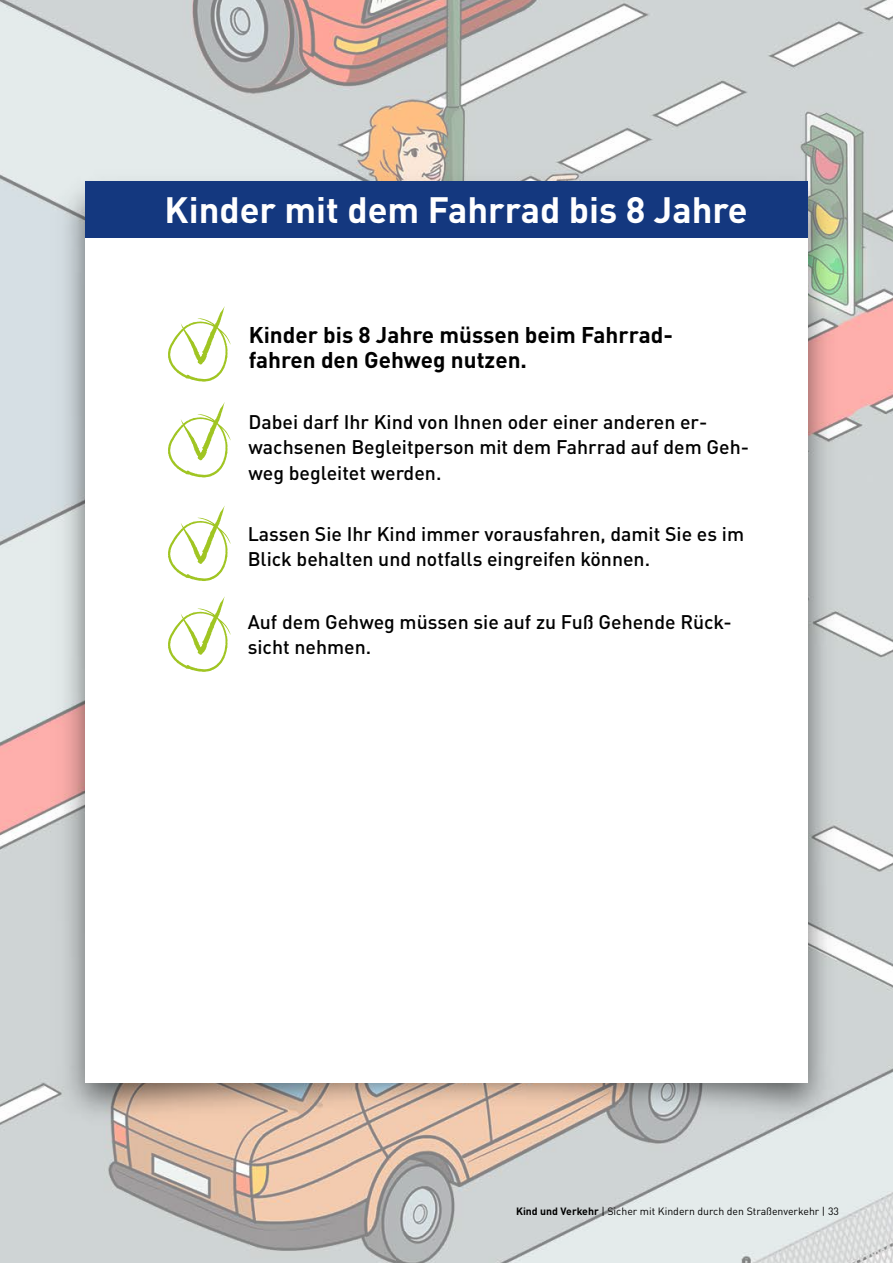
<style>
.page{position:relative;width:893px;height:1263px;background:#fff}
.page>*{position:absolute;margin:0;border:0;box-sizing:border-box;transform-origin:0 0}
.t1{font:700 36.3px "DINOT";color:#fff}
.t2{font:700 22.5px/25.5px "DINOT";color:#000}
.t3{font:500 19.5px/25.5px "DINOT";color:#000}
.t4{font:10.5px "DINOT";color:#000}
.s1{font-weight:700}
</style>
<div class="page">
<img style="left:0;top:0;width:893px;height:1263px">
<img style="left:0;top:153px;width:893px;height:1050px">
<div style="left:85px;top:181px;width:723px;height:56px;background:#14387f"></div>
<div style="left:85px;top:238px;width:722px;height:844px;background:#fff"></div>
<svg style="left:168px;top:306px;width:63px;height:76px"></svg>
<svg style="left:168px;top:402px;width:63px;height:76px"></svg>
<svg style="left:168px;top:506px;width:63px;height:75px"></svg>
<svg style="left:168px;top:596px;width:63px;height:76px"></svg>
<h1 class="t1" style="left:165px;top:186px;width:585px">Kinder mit dem Fahrrad bis 8 Jahre</h1>
<p class="t2" style="left:249px;top:321px;width:426px">Kinder bis 8 Jahre müssen beim Fahrrad&shy;fahren den Gehweg nutzen.</p>
<p class="t3" style="left:248px;top:409px;width:502px">Dabei darf Ihr Kind von Ihnen oder einer anderen er&shy;wachsenen Begleitperson mit dem Fahrrad auf dem Geh&shy;weg begleitet werden.</p>
<p class="t3" style="left:248px;top:520px;width:498px">Lassen Sie Ihr Kind immer vorausfahren, damit Sie es im<br>Blick behalten und notfalls eingreifen können.</p>
<p class="t3" style="left:248px;top:608px;width:486px">Auf dem Gehweg müssen sie auf zu Fuß Gehende Rück&shy;sicht nehmen.</p>
<p class="t4" style="left:516px;top:1204px;width:324px"><span class="s1">Kind und Verkehr</span> | Sicher mit Kindern durch den Straßenverkehr | 33</p>
</div>
